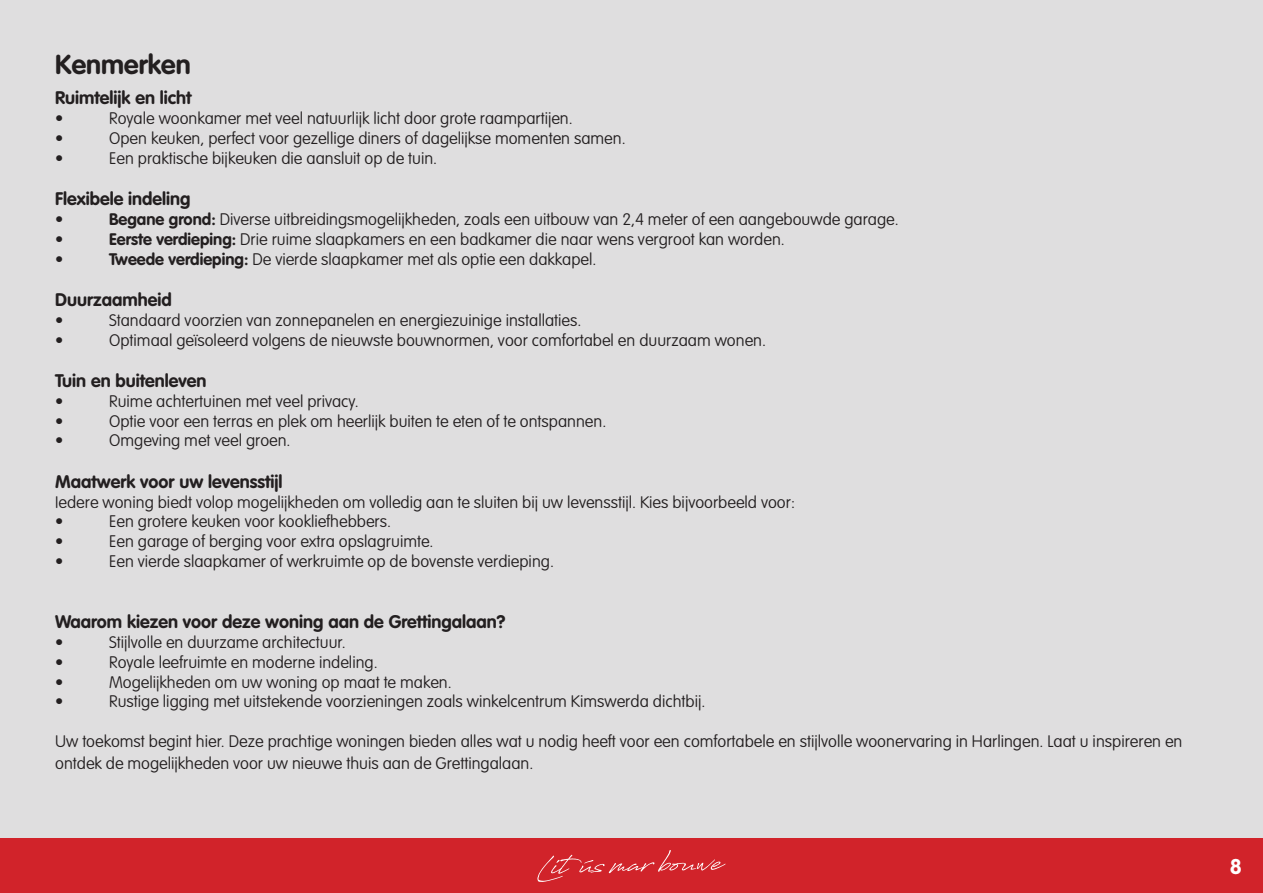
<style>
.page{position:relative;width:1263px;height:893px;background:#dfdedf}
.page>*{position:absolute;margin:0;border:0;box-sizing:border-box;transform-origin:0 0}
.t1{font:700 27px "VAG Rounded";color:#231f20}
.t2{font:700 21px "VAG Rounded";color:#fff}
.t3{font:700 18px "VAG Rounded";color:#231f20}
.t4{font:100 16.5px/21.6px "VAG Rounded";color:#231f20}
.s1{font-weight:700}
</style>
<div class="page">
<div style="left:0;top:839px;width:1263px;height:54px;background:#d1232a"></div>
<svg style="left:537px;top:850px;width:189px;height:32px"></svg>
<p class="t1" style="left:55px;top:49px;width:137px">Kenmerken</p>
<p class="t3" style="left:55px;top:87px;width:138px">Ruimtelijk en licht</p>
<p class="t4" style="left:55px;top:108px;width:10px">•</p>
<p class="t4" style="left:109px;top:108px;width:465px">Royale woonkamer met veel natuurlijk licht door grote raampartijen.</p>
<p class="t4" style="left:55px;top:128px;width:10px">•</p>
<p class="t4" style="left:109px;top:128px;width:518px">Open keuken, perfect voor gezellige diners of dagelijkse momenten samen.</p>
<p class="t4" style="left:55px;top:148px;width:10px">•</p>
<p class="t4" style="left:109px;top:148px;width:329px">Een praktische bijkeuken die aansluit op de tuin.</p>
<p class="t3" style="left:55px;top:188px;width:137px">Flexibele indeling</p>
<p class="t4" style="left:55px;top:209px;width:10px">•</p>
<p class="t4" style="left:109px;top:209px;width:791px"><span class="s1">Begane grond:</span> Diverse uitbreidingsmogelijkheden, zoals een uitbouw van 2,4 meter of een aangebouwde garage.</p>
<p class="t4" style="left:55px;top:229px;width:10px">•</p>
<p class="t4" style="left:109px;top:229px;width:677px"><span class="s1">Eerste verdieping:</span> Drie ruime slaapkamers en een badkamer die naar wens vergroot kan worden.</p>
<p class="t4" style="left:55px;top:248px;width:10px">•</p>
<p class="t4" style="left:109px;top:248px;width:489px"><span class="s1">Tweede verdieping:</span> De vierde slaapkamer met als optie een dakkapel.</p>
<p class="t3" style="left:55px;top:289px;width:118px">Duurzaamheid</p>
<p class="t4" style="left:55px;top:310px;width:10px">•</p>
<p class="t4" style="left:109px;top:310px;width:474px">Standaard voorzien van zonnepanelen en energiezuinige installaties.</p>
<p class="t4" style="left:55px;top:329px;width:10px">•</p>
<p class="t4" style="left:109px;top:329px;width:658px">Optimaal geïsoleerd volgens de nieuwste bouwnormen, voor comfortabel en duurzaam wonen.</p>
<p class="t3" style="left:55px;top:370px;width:153px">Tuin en buitenleven</p>
<p class="t4" style="left:55px;top:391px;width:10px">•</p>
<p class="t4" style="left:109px;top:391px;width:251px">Ruime achtertuinen met veel privacy.</p>
<p class="t4" style="left:55px;top:410px;width:10px">•</p>
<p class="t4" style="left:109px;top:410px;width:499px">Optie voor een terras en plek om heerlijk buiten te eten of te ontspannen.</p>
<p class="t4" style="left:55px;top:430px;width:10px">•</p>
<p class="t4" style="left:109px;top:430px;width:183px">Omgeving met veel groen.</p>
<p class="t3" style="left:55px;top:471px;width:229px">Maatwerk voor uw levensstijl</p>
<p class="t4" style="left:55px;top:491px;width:741px">Iedere woning biedt volop mogelijkheden om volledig aan te sluiten bij uw levensstijl. Kies bijvoorbeeld voor:</p>
<p class="t4" style="left:55px;top:511px;width:10px">•</p>
<p class="t4" style="left:109px;top:511px;width:283px">Een grotere keuken voor kookliefhebbers.</p>
<p class="t4" style="left:55px;top:531px;width:10px">•</p>
<p class="t4" style="left:109px;top:531px;width:326px">Een garage of berging voor extra opslagruimte.</p>
<p class="t4" style="left:55px;top:551px;width:10px">•</p>
<p class="t4" style="left:109px;top:551px;width:446px">Een vierde slaapkamer of werkruimte op de bovenste verdieping.</p>
<p class="t3" style="left:55px;top:611px;width:452px">Waarom kiezen voor deze woning aan de Grettingalaan?</p>
<p class="t4" style="left:55px;top:632px;width:10px">•</p>
<p class="t4" style="left:109px;top:632px;width:238px">Stijlvolle en duurzame architectuur.</p>
<p class="t4" style="left:55px;top:652px;width:10px">•</p>
<p class="t4" style="left:109px;top:652px;width:270px">Royale leefruimte en moderne indeling.</p>
<p class="t4" style="left:55px;top:671px;width:10px">•</p>
<p class="t4" style="left:109px;top:671px;width:344px">Mogelijkheden om uw woning op maat te maken.</p>
<p class="t4" style="left:55px;top:691px;width:10px">•</p>
<p class="t4" style="left:109px;top:691px;width:598px">Rustige ligging met uitstekende voorzieningen zoals winkelcentrum Kimswerda dichtbij.</p>
<p class="t4" style="left:55px;top:731px;width:1129px">Uw toekomst begint hier. Deze prachtige woningen bieden alles wat u nodig heeft voor een comfortabele en stijlvolle woonervaring in Harlingen. Laat u inspireren en ontdek de mogelijkheden voor uw nieuwe thuis aan de Grettingalaan.</p>
<p class="t2" style="left:1230px;top:854px;width:14px">8</p>
</div>
